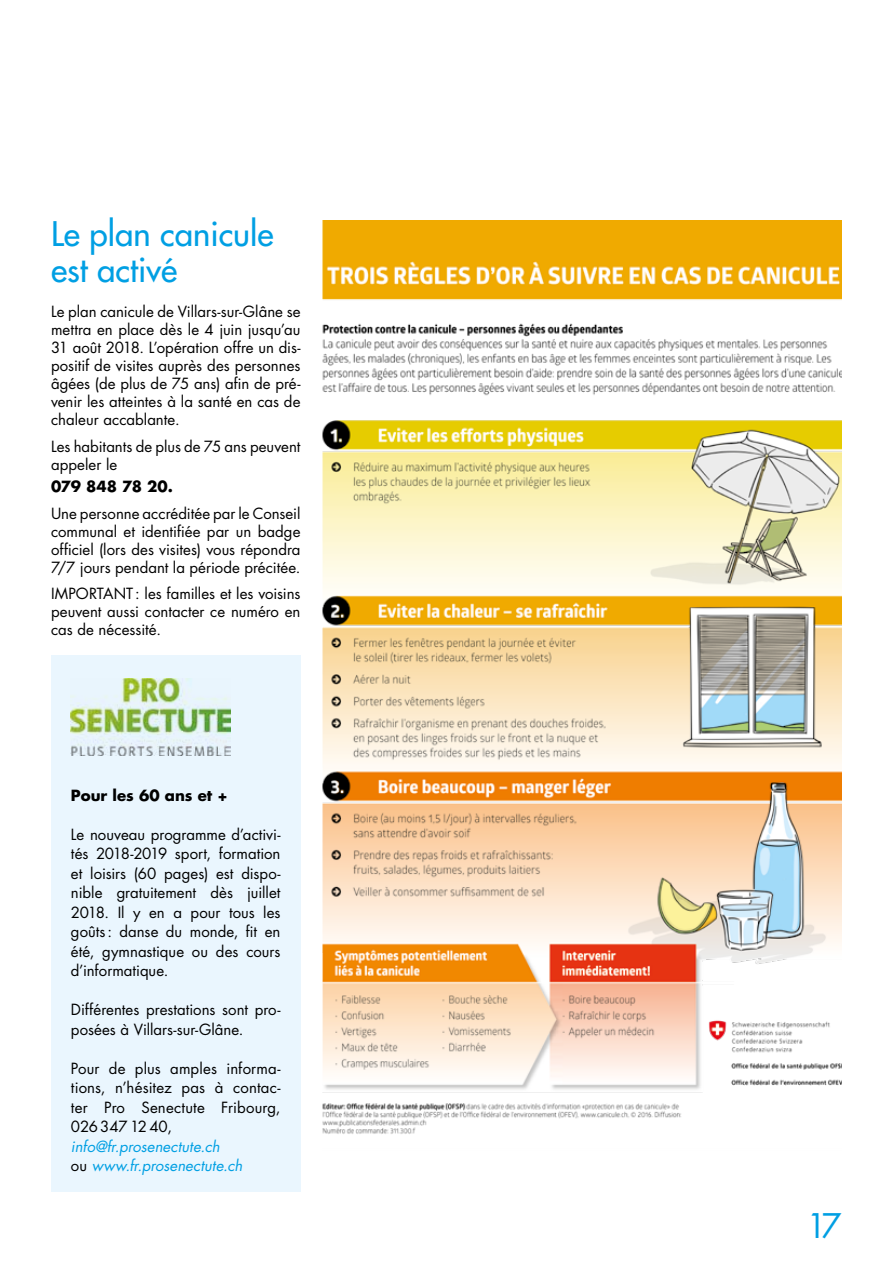
<style>
.page{position:relative;width:893px;height:1263px;background:#fff}
.page>*{position:absolute;margin:0;border:0;box-sizing:border-box;transform-origin:0 0}
.t1{font:33px/36px "Futura";color:#009fe3}
.t2{font:33px "Futura";color:#009fe3}
.t3{font:15px/18px "Futura";color:#000;text-align:justify}
.t4{font:italic 15px/19.5px "Futura";letter-spacing:.005em;color:#009fe3}
.t5{font:700 15px "Futura";letter-spacing:-.005em;color:#000}
.s1{font-style:normal;color:#000}
</style>
<div class="page">
<div style="left:51px;top:655px;width:249px;height:536px;background:#eaf6fe"></div>
<img style="left:323px;top:220px;width:519px;height:914px">
<img style="left:71px;top:679px;width:160px;height:76px">
<h1 class="t1" style="left:51px;top:216px;width:224px">Le plan canicule est activé</h1>
<p class="t3" style="left:51px;top:303px;width:251px">Le plan canicule de Villars-sur-Glâne se mettra en place dès le 4 juin jusqu’au 31 août 2018. L’opération offre un dis&shy;positif de visites auprès des personnes âgées (de plus de 75 ans) afin de pré&shy;venir les atteintes à la santé en cas de chaleur accablante.</p>
<p class="t3" style="left:51px;top:437px;width:251px">Les habitants de plus de 75 ans peuvent appeler le</p>
<p class="t5" style="left:51px;top:476px;width:123px">079 848 78 20.</p>
<p class="t3" style="left:51px;top:504px;width:251px">Une personne accréditée par le Conseil communal et identifiée par un badge officiel (lors des visites) vous répondra 7/7 jours pendant la période précitée.</p>
<p class="t3" style="left:51px;top:584px;width:251px">IMPORTANT : les familles et les voisins peuvent aussi contacter ce numéro en cas de nécessité.</p>
<p class="t5" style="left:71px;top:785px;width:158px">Pour les 60 ans et +</p>
<p class="t3" style="left:71px;top:824px;width:211px;line-height:19.5px">Le nouveau programme d’activi&shy;tés 2018-2019 sport, formation et loisirs (60 pages) est dispo&shy;nible gratuitement dès juillet 2018. Il y en a pour tous les goûts: danse du monde, fit en été, gymnastique ou des cours d’informatique.</p>
<p class="t3" style="left:71px;top:1000px;width:211px;line-height:19.5px">Différentes prestations sont pro&shy;posées à Villars-sur-Glâne.</p>
<p class="t3" style="left:71px;top:1058px;width:211px;line-height:19.5px">Pour de plus amples informa&shy;tions, n’hésitez pas à contac&shy;ter Pro Senectute Fribourg, 0263471240,</p>
<p class="t4" style="left:71px;top:1136px;width:173px">info@fr.prosenectute.ch<br><span class="s1">ou</span> www.fr.prosenectute.ch</p>
<h1 class="t2" style="left:806px;top:1203px;width:37px">17</h1>
</div>
